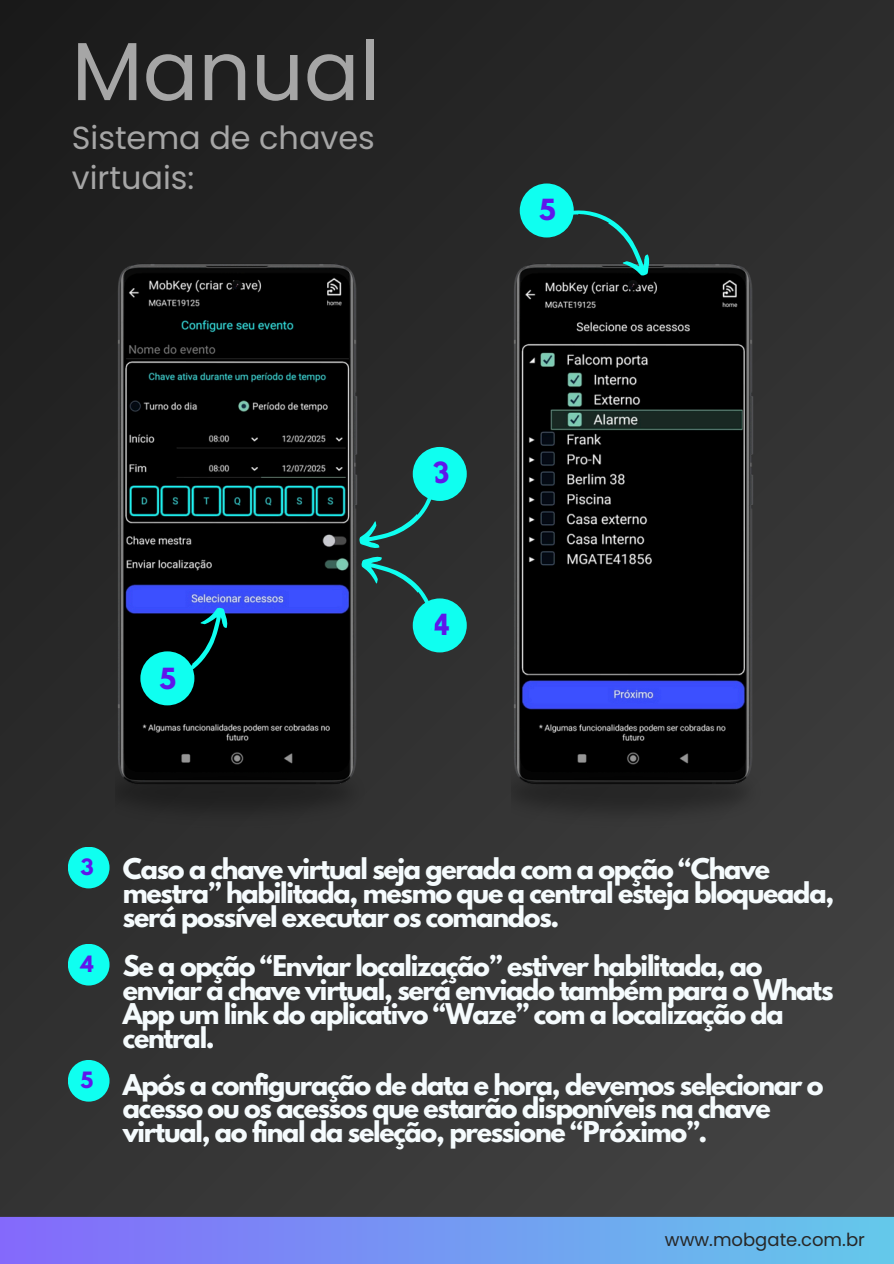
<style>
.page{position:relative;width:894px;height:1264px;background:#fff}
.page>*{position:absolute;margin:0;border:0;box-sizing:border-box;transform-origin:0 0}
.t1{font:82.35px "Poppins";color:#a6a6a6}
.t2{font:31.95px/39.9px "Poppins";color:#a6a6a6}
.t3{font:700 25.8px "League Spartan";color:#5e17eb}
.t4{font:700 25.35px/23.7px "League Spartan";letter-spacing:-.05em;color:#f5fbfd}
.t5{font:700 19.95px "League Spartan";color:#5e17eb}
.t6{font:18px "Poppins";color:#272727}
</style>
<div class="page">
<div style="left:0;top:0;width:893px;height:1263px;background:linear-gradient(to right,#262626,#3a3a3a)"></div>
<div style="left:0;top:1216px;width:893px;height:47px;background:linear-gradient(to right,#8469fb,#64c9ea)"></div>
<img style="left:115px;top:261px;width:244px;height:495px">
<img style="left:115px;top:756px;width:252px;height:71px">
<img style="left:511px;top:261px;width:244px;height:495px">
<img style="left:511px;top:756px;width:252px;height:71px">
<div style="left:412px;top:447px;width:54px;height:54px;background:#0ffff0;border-radius:50%"></div>
<div style="left:412px;top:598px;width:54px;height:54px;background:#0ffff0;border-radius:50%"></div>
<svg style="left:353px;top:474px;width:98px;height:159px;background:#275653"></svg>
<div style="left:140px;top:651px;width:54px;height:54px;background:#0ffff0;border-radius:50%"></div>
<svg style="left:151px;top:601px;width:86px;height:96px"></svg>
<div style="left:519px;top:183px;width:54px;height:54px;background:#0ffff0;border-radius:50%"></div>
<svg style="left:566px;top:193px;width:93px;height:89px;background:#233a38"></svg>
<div style="left:68px;top:846px;width:41px;height:42px;background:#0ffff0;border-radius:50%"></div>
<div style="left:68px;top:943px;width:41px;height:42px;background:#0ffff0;border-radius:50%"></div>
<div style="left:68px;top:1059px;width:41px;height:42px;background:#0ffff0;border-radius:50%"></div>
<p class="t1" style="left:72px;top:14px;width:309px">Manual</p>
<h2 class="t2" style="left:72px;top:118px;width:304px">Sistema de chaves virtuais:</h2>
<p class="t3" style="left:539px;top:197px;width:18px">5</p>
<p class="t3" style="left:160px;top:666px;width:18px">5</p>
<h1 class="t3" style="left:432px;top:460px;width:19px">3</h1>
<p class="t3" style="left:432px;top:611px;width:19px">4</p>
<p class="t5" style="left:80px;top:856px;width:15px">3</p>
<p class="t4" style="left:123px;top:860px;width:712px">Caso a chave virtual seja gerada com a opção “Chave mestra” habilitada, mesmo que a central esteja bloqueada, será possível executar os comandos.</p>
<p class="t5" style="left:80px;top:953px;width:15px">4</p>
<p class="t4" style="left:123px;top:957px;width:712px">Se a opção “Enviar localização” estiver habilitada, ao enviar a chave virtual, será enviado também para o Whats App um link do aplicativo “Waze” com a localização da central.</p>
<p class="t5" style="left:80px;top:1070px;width:14px">5</p>
<p class="t4" style="left:123px;top:1075px;width:702px">Após a configuração de data e hora, devemos selecionar o acesso ou os acessos que estarão disponíveis na chave virtual, ao final da seleção, pressione “Próximo”.</p>
<p class="t6" style="left:664px;top:1227px;width:201px">www.mobgate.com.br</p>
</div>
